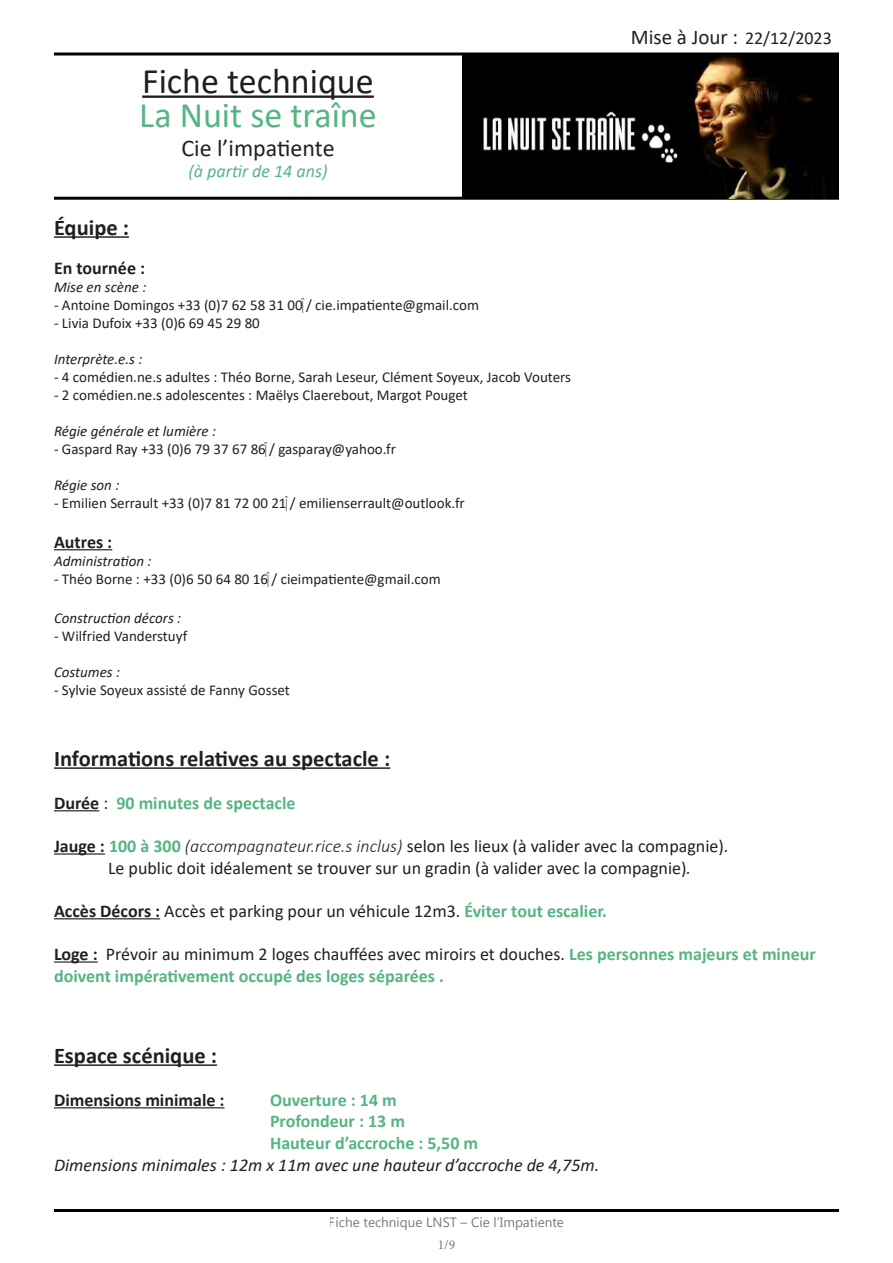
<style>
.page{position:relative;width:893px;height:1263px;background:#fff}
.page>*{position:absolute;margin:0;border:0;box-sizing:border-box;transform-origin:0 0}
.t1{font:36px "Calibri";color:#231f20}
.t2{font:36px "Calibri";color:#55b583}
.t3{font:24px "Calibri";color:#231f20}
.t4{font:700 22.5px "Calibri";color:#231f20}
.t5{font:21px "Calibri";color:#231f20}
.t6{font:18px/21.6px "Calibri";color:#231f20}
.t7{font:700 18px/21.6px "Calibri";color:#55b583}
.t8{font:italic 18px "Calibri";color:#231f20}
.t9{font:700 18px "Calibri";color:#231f20}
.t10{font:italic 18px "Calibri";color:#55b583}
.t11{font:15px "Calibri";color:#231f20}
.t12{font:italic 15px "Calibri";color:#231f20}
.t13{font:13.5px "Myanmar Text";color:#231f20}
.t14{font:13.5px "Minion Pro";color:#231f20}
.s1{font-size:18px}
.s2{color:#231f20}
.s3{font-weight:400;color:#231f20}
.s4{font-weight:700}
.s5{font-weight:700;color:#55b583}
.s6{font-weight:300;font-style:italic}
.s7{font-style:italic}
</style>
<div class="page">
<svg style="left:54px;top:52px;width:785px;height:4px;background:#3f3f3f"></svg>
<hr style="left:142px;top:95px;width:232px;height:3px;background:#231f20">
<hr style="left:54px;top:197px;width:785px;height:3px;background:#000">
<hr style="left:54px;top:236px;width:75px;height:2px;background:#231f20">
<hr style="left:54px;top:549px;width:58px;height:1px;background:#231f20">
<hr style="left:54px;top:767px;width:336px;height:2px;background:#231f20">
<hr style="left:54px;top:810px;width:45px;height:1px;background:#231f20">
<hr style="left:54px;top:853px;width:51px;height:1px;background:#231f20">
<hr style="left:54px;top:918px;width:106px;height:1px;background:#231f20">
<hr style="left:54px;top:961px;width:44px;height:1px;background:#231f20">
<hr style="left:54px;top:1064px;width:163px;height:2px;background:#231f20">
<hr style="left:54px;top:1107px;width:171px;height:1px;background:#231f20">
<hr style="left:54px;top:1209px;width:785px;height:3px;background:#000">
<img style="left:462px;top:54px;width:377px;height:144px">
<h1 class="t1" style="left:142px;top:56px;width:233px">Fiche technique</h1>
<h1 class="t2" style="left:139px;top:90px;width:239px">La Nuit se traîne</h1>
<h2 class="t3" style="left:181px;top:131px;width:155px">Cie l’impatiente</h2>
<p class="t10" style="left:189px;top:159px;width:140px">(à partir de 14 ans)</p>
<h3 class="t4" style="left:54px;top:211px;width:77px">Équipe :</h3>
<p class="t9" style="left:54px;top:255px;width:93px">En tournée :</p>
<p class="t12" style="left:54px;top:277px;width:94px">Mise en scène :</p>
<p class="t11" style="left:54px;top:295px;width:426px">- Antoine Domingos +33 (0)7 62 58 31 00‬/ cie.impatiente@gmail.com</p>
<p class="t11" style="left:54px;top:313px;width:207px">- Livia Dufoix +33 (0)6 69 45 29 80</p>
<p class="t12" style="left:54px;top:349px;width:90px">Interprète.e.s :</p>
<p class="t11" style="left:54px;top:367px;width:519px">- 4 comédien.ne.s adultes : Théo Borne, Sarah Leseur, Clément Soyeux, Jacob Vouters</p>
<p class="t11" style="left:54px;top:385px;width:415px">- 2 comédien.ne.s adolescentes : Maëlys Claerebout, Margot Pouget</p>
<p class="t12" style="left:54px;top:421px;width:164px">Régie générale et lumière :</p>
<p class="t11" style="left:54px;top:439px;width:344px">- Gaspard Ray +33 (0)6 79 37 67 86‬/ gasparay@yahoo.fr</p>
<p class="t12" style="left:54px;top:475px;width:67px">Régie son :</p>
<p class="t11" style="left:54px;top:493px;width:412px">- Emilien Serrault +33 (0)7 81 72 00 21‬/ emilienserrault@outlook.fr</p>
<p class="t9" style="left:54px;top:529px;width:60px">Autres :</p>
<p class="t12" style="left:54px;top:550px;width:99px">Administration :</p>
<p class="t11" style="left:54px;top:568px;width:388px">- Théo Borne : +33 (0)6 50 64 80 16‬/ cieimpatiente@gmail.com</p>
<p class="t12" style="left:54px;top:608px;width:129px">Construction décors :</p>
<p class="t11" style="left:54px;top:626px;width:135px">- Wilfried Vanderstuyf</p>
<p class="t12" style="left:54px;top:662px;width:68px">Costumes :</p>
<p class="t11" style="left:54px;top:680px;width:237px">- Sylvie Soyeux assisté de Fanny Gosset</p>
<h3 class="t5" style="left:631px;top:23px;width:203px">Mise à Jour : <span class="s1">22/12/2023</span></h3>
<h3 class="t4" style="left:54px;top:742px;width:338px">Informations relatives au spectacle :</h3>
<p class="t7" style="left:54px;top:792px;width:243px"><span class="s2">Durée</span> <span class="s3">:</span> 90 minutes de spectacle</p>
<p class="t6" style="left:108px;top:835px;width:622px;text-indent:-54px"><span class="s4">Jauge :</span> <span class="s5">100 à 300</span> <span class="s6">(accompagnateur.rice.s inclus)</span> selon les lieux (à valider avec la compagnie).<br>Le public doit idéalement se trouver sur un gradin (à valider avec la compagnie)<span class="s7">.</span></p>
<p class="t6" style="left:54px;top:899px;width:555px"><span class="s4">Accès Décors :</span> Accès et parking pour un véhicule 12m3. <span class="s5">Éviter tout escalier.</span></p>
<p class="t7" style="left:54px;top:943px;width:763px"><span class="s2">Loge :</span> <span class="s3">Prévoir au minimum 2 loges chauffées avec miroirs et douches.</span> Les personnes majeurs et mineur doivent impérativement occupé des loges séparées .</p>
<h3 class="t4" style="left:54px;top:1039px;width:165px">Espace scénique :</h3>
<p class="t9" style="left:54px;top:1087px;width:172px">Dimensions minimale :</p>
<p class="t7" style="left:270px;top:1089px;width:210px">Ouverture : 14 m<br>Profondeur : 13 m<br>Hauteur d’accroche : 5,50 m</p>
<p class="t8" style="left:54px;top:1152px;width:547px">Dimensions minimales : 12m x 11m avec une hauteur d’accroche de 4,75m.</p>
<p class="t13" style="left:329px;top:1214px;width:237px">Fiche technique LNST – Cie l’Impatiente</p>
<p class="t14" style="left:438px;top:1235px;width:19px">1/9</p>
</div>
